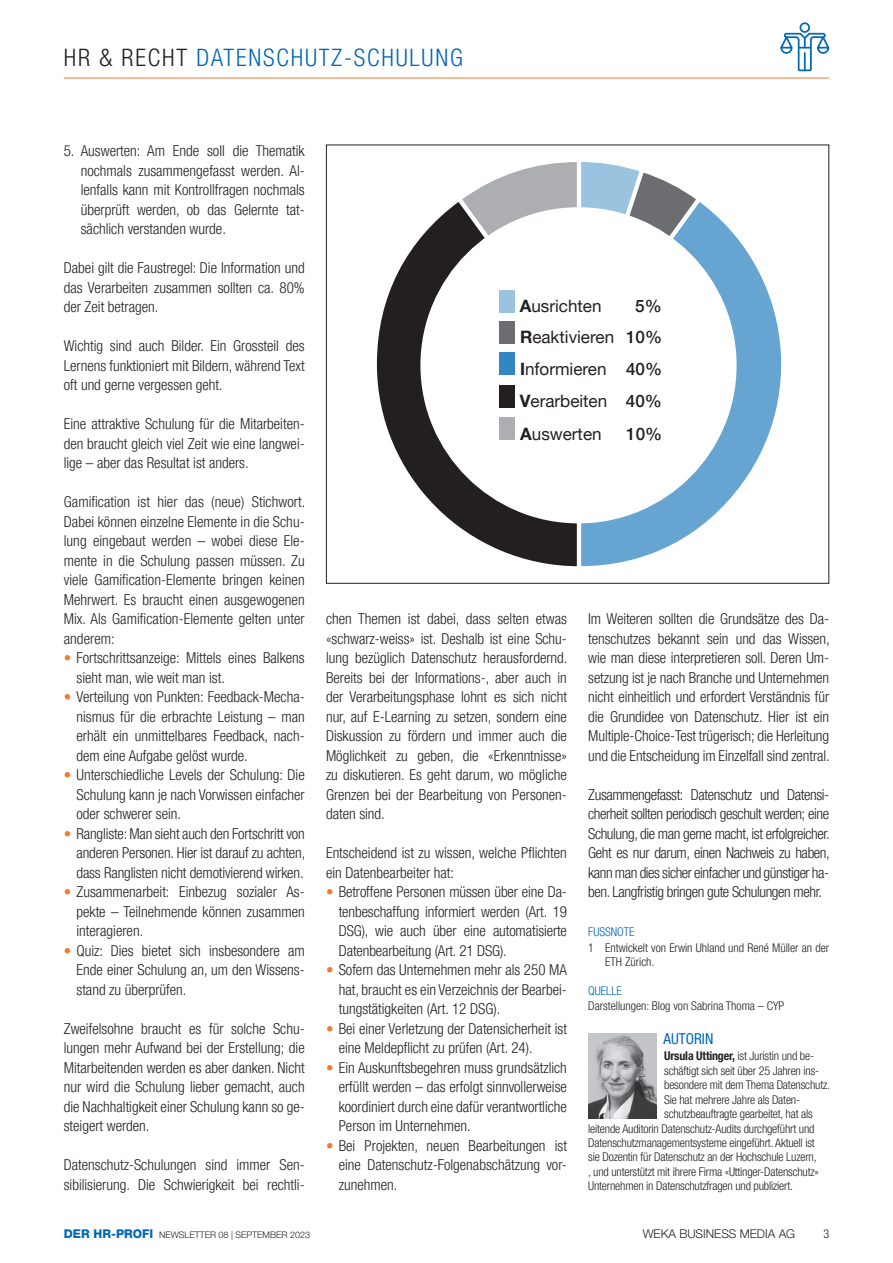
<style>
.page{position:relative;width:893px;height:1263px;background:#fff}
.page>*{position:absolute;margin:0;border:0;box-sizing:border-box;transform-origin:0 0}
.t1{font:300 condensed 24px "Helvetica Neue LT Pro";letter-spacing:.075em;color:#0168b3}
.t2{font:17.1px/32.7px "Helvetica Neue LT Pro";color:#231f20;text-align:justify}
.t3{font:500 17.1px "Helvetica Neue LT Pro";color:#231f20}
.t4{font:300 condensed 15px/19.5px "Helvetica Neue LT Pro";color:#231f20;text-align:justify}
.t5{font:condensed 15px "Helvetica Neue LT Pro";color:#0168b3}
.t6{font:300 condensed 12px/14.4px "Helvetica Neue LT Pro";letter-spacing:-.015em;color:#231f20}
.t7{font:300 12px "Helvetica Neue LT Pro";color:#231f20}
.t8{font:300 condensed 12px "Helvetica Neue LT Pro";color:#0168b3}
.t9{font:300 9px "Helvetica Neue LT Pro";color:#231f20}
.s1{color:#231f20}
.s2{color:#f4792c}
.s3{font-weight:700}
.s4{font-weight:500}
.s5{font-weight:800;font-size:12px;color:#0168b3}
</style>
<div class="page">
<hr style="left:64px;top:78px;width:765px;height:1px;background:#f4792c">
<div style="left:799px;top:22px;width:11px;height:11px;border:2px solid #0168b3;border-radius:50%"></div>
<svg style="left:780px;top:32px;width:50px;height:40px"></svg>
<img style="left:588px;top:1033px;width:68px;height:85px">
<svg style="left:376px;top:206px;width:201px;height:361px"></svg>
<svg style="left:581px;top:206px;width:201px;height:361px"></svg>
<svg style="left:453px;top:162px;width:252px;height:112px"></svg>
<div style="left:423px;top:209px;width:311px;height:312px;background:#fff;border-radius:50%"></div>
<div style="left:499px;top:290px;width:15px;height:22px;background:#9ac3e0"></div>
<div style="left:499px;top:321px;width:15px;height:22px;background:#6c6d70"></div>
<div style="left:499px;top:352px;width:15px;height:22px;background:#3386c2"></div>
<div style="left:499px;top:385px;width:15px;height:23px;background:#231f20"></div>
<div style="left:499px;top:417px;width:15px;height:23px;background:#adaeb2"></div>
<h1 class="t1" style="left:64px;top:44px;width:401px"><span class="s1">HR &amp; RECHT</span> DATENSCHUTZ-SCHULUNG</h1>
<p class="t4" style="left:81px;top:141px;width:225px;text-indent:-17px">5. Auswerten: Am Ende soll die Thematik nochmals zusammengefasst werden. Al&shy;lenfalls kann mit Kontrollfragen nochmals überprüft werden, ob das Gelernte tat&shy;sächlich verstanden wurde.</p>
<p class="t4" style="left:64px;top:258px;width:242px">Dabei gilt die Faustregel: Die Information und das Verarbeiten zusammen sollten ca. 80% der Zeit betragen.</p>
<p class="t4" style="left:64px;top:336px;width:242px">Wichtig sind auch Bilder. Ein Grossteil des Lernens funktioniert mit Bildern, während Text oft und gerne vergessen geht.</p>
<p class="t4" style="left:64px;top:414px;width:242px">Eine attraktive Schulung für die Mitarbeiten&shy;den braucht gleich viel Zeit wie eine langwei&shy;lige – aber das Resultat ist anders.</p>
<p class="t4" style="left:64px;top:492px;width:243px">Gamification ist hier das (neue) Stichwort.<br>Dabei können einzelne Elemente in die Schu&shy;lung eingebaut werden – wobei diese Ele&shy;mente in die Schulung passen müssen. Zu viele Gamification-Elemente bringen keinen Mehrwert. Es braucht einen ausgewogenen Mix. Als Gamification-Elemente gelten unter anderem:</p>
<p class="t4" style="left:77px;top:648px;width:230px;text-indent:-13px"><span class="s2">•</span> Fortschrittsanzeige: Mittels eines Balkens sieht man, wie weit man ist.</p>
<p class="t4" style="left:77px;top:687px;width:230px;text-indent:-13px"><span class="s2">•</span> Verteilung von Punkten: Feedback-Mecha&shy;nismus für die erbrachte Leistung – man erhält ein unmittelbares Feedback, nach&shy;dem eine Aufgabe gelöst wurde.</p>
<p class="t4" style="left:77px;top:765px;width:230px;text-indent:-13px"><span class="s2">•</span> Unterschiedliche Levels der Schulung: Die Schulung kann je nach Vorwissen einfacher oder schwerer sein.</p>
<p class="t4" style="left:77px;top:823px;width:230px;text-indent:-13px"><span class="s2">•</span> Rangliste: Man sieht auch den Fortschritt von anderen Personen. Hier ist darauf zu achten, dass Ranglisten nicht demotivierend wirken.</p>
<p class="t4" style="left:77px;top:882px;width:230px;text-indent:-13px"><span class="s2">•</span> Zusammenarbeit: Einbezug sozialer As&shy;pekte – Teilnehmende können zusammen interagieren.</p>
<p class="t4" style="left:77px;top:940px;width:230px;text-indent:-13px"><span class="s2">•</span> Quiz: Dies bietet sich insbesondere am Ende einer Schulung an, um den Wissens&shy;stand zu überprüfen.</p>
<p class="t4" style="left:64px;top:1018px;width:242px">Zweifelsohne braucht es für solche Schu&shy;lungen mehr Aufwand bei der Erstellung; die Mitarbeitenden werden es aber danken. Nicht nur wird die Schulung lieber gemacht, auch die Nachhaltigkeit einer Schulung kann so ge&shy;steigert werden.</p>
<p class="t4" style="left:64px;top:1155px;width:242px">Datenschutz-Schulungen sind immer Sen&shy;sibilisierung. Die Schwierigkeit bei rechtli-</p>
<p class="t2" style="left:520px;top:289px;width:83px"><span class="s3">A</span>usrichten</p>
<p class="t3" style="left:635px;top:296px;width:28px">5%</p>
<p class="t2" style="left:520px;top:320px;width:144px"><span class="s3">R</span>eaktivieren <span class="s4">10%</span></p>
<p class="t2" style="left:520px;top:352px;width:144px"><span class="s3">I</span>nformieren <span class="s4">40% </span><span class="s3">V</span>erarbeiten <span class="s4">40% </span><span class="s3">A</span>uswerten</p>
<p class="t3" style="left:626px;top:424px;width:38px">10%</p>
<p class="t4" style="left:326px;top:609px;width:243px">chen Themen ist dabei, dass selten etwas «schwarz-weiss» ist. Deshalb ist eine Schu&shy;lung bezüglich Datenschutz herausfordernd.<br>Bereits bei der Informations-, aber auch in der Verarbeitungsphase lohnt es sich nicht nur, auf E-Learning zu setzen, sondern eine Diskussion zu fördern und immer auch die Möglichkeit zu geben, die «Erkenntnisse» zu diskutieren. Es geht darum, wo mögliche Grenzen bei der Bearbeitung von Personen&shy;daten sind.</p>
<p class="t4" style="left:326px;top:843px;width:242px">Entscheidend ist zu wissen, welche Pflichten ein Datenbearbeiter hat:</p>
<p class="t4" style="left:339px;top:882px;width:230px;text-indent:-13px"><span class="s2">•</span> Betroffene Personen müssen über eine Da&shy;tenbeschaffung informiert werden (Art. 19<br>DSG), wie auch über eine automatisierte Datenbearbeitung (Art. 21 DSG).</p>
<p class="t4" style="left:339px;top:960px;width:230px;text-indent:-13px"><span class="s2">•</span> Sofern das Unternehmen mehr als 250 MA hat, braucht es ein Verzeichnis der Bearbei&shy;tungstätigkeiten (Art. 12 DSG).</p>
<p class="t4" style="left:339px;top:1018px;width:230px;text-indent:-13px"><span class="s2">•</span> Bei einer Verletzung der Datensicherheit ist eine Meldepflicht zu prüfen (Art. 24).</p>
<p class="t4" style="left:339px;top:1057px;width:230px;text-indent:-13px"><span class="s2">•</span> Ein Auskunftsbegehren muss grundsätzlich erfüllt werden – das erfolgt sinnvollerweise koordiniert durch eine dafür verantwortliche Person im Unternehmen.</p>
<p class="t4" style="left:339px;top:1135px;width:230px;text-indent:-13px"><span class="s2">•</span> Bei Projekten, neuen Bearbeitungen ist eine Datenschutz-Folgenabschätzung vor&shy;zunehmen.</p>
<p class="t4" style="left:588px;top:609px;width:243px">Im Weiteren sollten die Grundsätze des Da&shy;tenschutzes bekannt sein und das Wissen, wie man diese interpretieren soll. Deren Um&shy;setzung ist je nach Branche und Unternehmen nicht einheitlich und erfordert Verständnis für die Grundidee von Datenschutz. Hier ist ein Multiple-Choice-Test trügerisch; die Herleitung und die Entscheidung im Einzelfall sind zentral.</p>
<p class="t4" style="left:588px;top:784px;width:243px">Zusammengefasst: Datenschutz und Datensi&shy;cherheit sollten periodisch geschult werden; eine Schulung, die man gerne macht, ist erfolgreicher.<br>Geht es nur darum, einen Nachweis zu haben, kann man dies sicher einfacher und günstiger ha&shy;ben. Langfristig bringen gute Schulungen mehr.</p>
<p class="t8" style="left:588px;top:925px;width:48px">FUSSNOTE</p>
<p class="t6" style="left:605px;top:940px;width:225px;text-indent:-17px">1 Entwickelt von Erwin Uhland und René Müller an der<br>ETH Zürich.</p>
<p class="t8" style="left:588px;top:983px;width:35px">QUELLE</p>
<p class="t6" style="left:588px;top:998px;width:197px">Darstellungen: Blog von Sabrina Thoma – CYP</p>
<p class="t5" style="left:664px;top:1030px;width:51px">AUTORIN</p>
<p class="t6" style="left:664px;top:1049px;width:151px"><span class="s3">Ursula Uttinger,</span> ist Juristin und be-</p>
<p class="t6" style="left:664px;top:1063px;width:156px">schäftigt sich seit über 25 Jahren ins-</p>
<p class="t6" style="left:664px;top:1078px;width:167px">besondere mit dem Thema Datenschutz.</p>
<p class="t6" style="left:664px;top:1092px;width:137px">Sie hat mehrere Jahre als Daten-</p>
<p class="t6" style="left:664px;top:1106px;width:150px">schutzbeauftragte gearbeitet, hat als</p>
<p class="t6" style="left:588px;top:1121px;width:228px">leitende Auditorin Datenschutz-Audits durchgeführt und</p>
<p class="t6" style="left:588px;top:1135px;width:228px">Datenschutzmanagementsysteme eingeführt. Aktuell ist</p>
<p class="t6" style="left:588px;top:1150px;width:230px">sie Dozentin für Datenschutz an der Hochschule Luzern,</p>
<p class="t6" style="left:588px;top:1164px;width:232px">, und unterstützt mit ihrere Firma «Uttinger-Datenschutz»</p>
<p class="t6" style="left:588px;top:1178px;width:206px">Unternehmen in Datenschutzfragen und publiziert.</p>
<p class="t9" style="left:64px;top:1229px;width:248px"><span class="s5">DER HR-PROFI</span> NEWSLETTER 08 | SEPTEMBER 2023</p>
<p class="t7" style="left:643px;top:1226px;width:154px">WEKA BUSINESS MEDIA AG</p>
<p class="t6" style="left:823px;top:1226px;width:7px">3</p>
</div>
